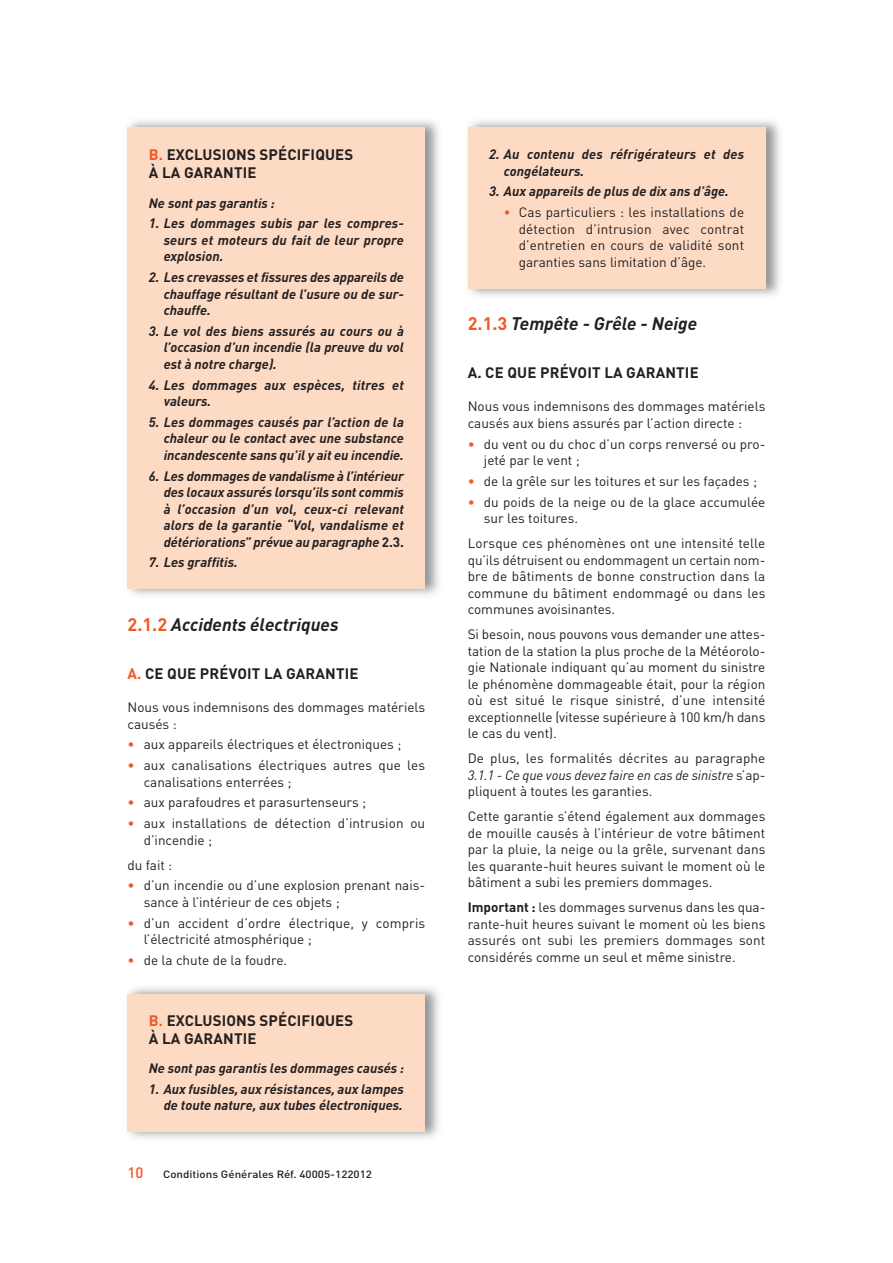
<style>
.page{position:relative;width:893px;height:1263px;background:#fff}
.page>*{position:absolute;margin:0;border:0;box-sizing:border-box;transform-origin:0 0}
.t1{font:italic 700 18px "DIN Pro";color:#231f20}
.t2{font:700 15px/18px "DIN Pro";letter-spacing:.01em;color:#231f20}
.t3{font:500 15px "DIN Pro";color:#f15921}
.t4{font:13.5px/16.5px "DIN Pro";color:#231f20}
.t5{font:italic 700 13.5px/16.5px "DIN Pro";color:#231f20;text-align:justify}
.t6{font:500 10.5px "DIN Pro";color:#231f20;scale:1.1 1}
.s1{color:#f15921}
.s2{font-style:normal}
.s3{font-style:normal;color:#f15921}
.s4{font-weight:700;font-style:italic;color:#f15921}
.s5{font-style:italic}
.s6{font-weight:700}
</style>
<div class="page">
<img style="left:127px;top:987px;width:312px;height:151px">
<div style="left:128px;top:995px;width:297px;height:137px;background:#fddac4"></div>
<img style="left:127px;top:120px;width:312px;height:475px">
<div style="left:128px;top:128px;width:297px;height:461px;background:#fddac4"></div>
<img style="left:468px;top:120px;width:312px;height:176px">
<div style="left:468px;top:128px;width:297px;height:161px;background:#fddac4"></div>
<p class="t2" style="left:149px;top:147px;width:206px"><span class="s1">B.</span> EXCLUSIONS SPÉCIFIQUES<br>À LA GARANTIE</p>
<p class="t5" style="left:149px;top:196px;width:128px">Ne sont pas garantis :</p>
<p class="t5" style="left:164px;top:217px;width:242px;text-indent:-15px">1. Les dommages subis par les compres&shy;seurs et moteurs du fait de leur propre explosion.</p>
<p class="t5" style="left:164px;top:270px;width:242px;text-indent:-15px">2. Les crevasses et fissures des appareils de chauffage résultant de l’usure ou de sur&shy;chauffe.</p>
<p class="t5" style="left:164px;top:324px;width:242px;text-indent:-15px">3. Le vol des biens assurés au cours ou à l’occasion d’un incendie (la preuve du vol est à notre charge).</p>
<p class="t5" style="left:164px;top:378px;width:242px;text-indent:-15px">4. Les dommages aux espèces, titres et valeurs.</p>
<p class="t5" style="left:164px;top:415px;width:242px;text-indent:-15px">5. Les dommages causés par l’action de la chaleur ou le contact avec une substance incandescente sans qu’il y ait eu incendie.</p>
<p class="t5" style="left:164px;top:469px;width:242px;text-indent:-15px">6. Les dommages de vandalisme à l’intérieur des locaux assurés lorsqu’ils sont commis à l’occasion d’un vol, ceux-ci relevant alors de la garantie “Vol, vandalisme et détériorations” prévue au paragraphe <span class="s2">2.3.</span></p>
<p class="t5" style="left:149px;top:556px;width:90px">7. Les graffitis.</p>
<h1 class="t1" style="left:128px;top:618px;width:212px"><span class="s3">2.1.2</span> Accidents électriques</h1>
<p class="t2" style="left:128px;top:666px;width:232px"><span class="s1">A.</span> CE QUE PRÉVOIT LA GARANTIE</p>
<p class="t4" style="left:128px;top:701px;width:299px">Nous vous indemnisons des dommages matériels causés :</p>
<p class="t4" style="left:128px;top:738px;width:275px"><span class="s1">•</span> aux appareils électriques et électroniques ;</p>
<p class="t4" style="left:144px;top:759px;width:283px;text-indent:-16px"><span class="s1">•</span> aux canalisations électriques autres que les canalisations enterrées ;</p>
<p class="t4" style="left:128px;top:796px;width:240px"><span class="s1">•</span> aux parafoudres et parasurtenseurs ;</p>
<p class="t4" style="left:144px;top:817px;width:283px;text-indent:-16px"><span class="s1">•</span> aux installations de détection d’intrusion ou d’incendie ;</p>
<p class="t4" style="left:128px;top:858px;width:46px">du fait :</p>
<p class="t4" style="left:144px;top:879px;width:283px;text-indent:-16px"><span class="s1">•</span> d’un incendie ou d’une explosion prenant nais&shy;sance à l’intérieur de ces objets ;</p>
<p class="t4" style="left:144px;top:916px;width:283px;text-indent:-16px"><span class="s1">•</span> d’un accident d’ordre électrique, y compris l’électricité atmosphérique ;</p>
<p class="t4" style="left:128px;top:953px;width:161px"><span class="s1">•</span> de la chute de la foudre.</p>
<p class="t2" style="left:149px;top:1012px;width:206px"><span class="s1">B.</span> EXCLUSIONS SPÉCIFIQUES<br>À LA GARANTIE</p>
<p class="t5" style="left:149px;top:1061px;width:257px">Ne sont pas garantis les dommages causés :</p>
<p class="t5" style="left:149px;top:1082px;width:257px;text-align:right">1. Aux fusibles, aux résistances, aux lampes de toute nature, aux tubes électroniques.</p>
<p class="t3" style="left:128px;top:1167px;width:17px">10</p>
<p class="t6" style="left:163px;top:1170px;width:191px">Conditions Générales Réf. 40005-122012</p>
<p class="t5" style="left:504px;top:147px;width:242px;text-indent:-15px">2. Au contenu des réfrigérateurs et des congélateurs.</p>
<p class="t5" style="left:489px;top:185px;width:241px">3. Aux appareils de plus de dix ans d’âge.</p>
<p class="t4" style="left:519px;top:206px;width:227px;text-align:justify;text-indent:-15px"><span class="s4">•</span> Cas particuliers : les installations de détection d’intrusion avec contrat d’entretien en cours de validité sont garanties sans limitation d’âge.</p>
<h1 class="t1" style="left:468px;top:317px;width:231px"><span class="s3">2.1.3</span> Tempête - Grêle - Neige</h1>
<p class="t2" style="left:468px;top:365px;width:232px">A. CE QUE PRÉVOIT LA GARANTIE</p>
<p class="t4" style="left:468px;top:400px;width:299px">Nous vous indemnisons des dommages matériels causés aux biens assurés par l’action directe :</p>
<p class="t4" style="left:484px;top:437px;width:283px;text-indent:-16px"><span class="s1">•</span> du vent ou du choc d’un corps renversé ou pro&shy;jeté par le vent ;</p>
<p class="t4" style="left:468px;top:474px;width:291px"><span class="s1">•</span> de la grêle sur les toitures et sur les façades ;</p>
<p class="t4" style="left:484px;top:495px;width:283px;text-indent:-16px"><span class="s1">•</span> du poids de la neige ou de la glace accumulée sur les toitures.</p>
<p class="t4" style="left:468px;top:537px;width:299px;text-align:justify">Lorsque ces phénomènes ont une intensité telle qu’ils détruisent ou endommagent un certain nom&shy;bre de bâtiments de bonne construction dans la commune du bâtiment endommagé ou dans les communes avoisinantes.</p>
<p class="t4" style="left:468px;top:628px;width:299px;text-align:justify">Si besoin, nous pouvons vous demander une attes&shy;tation de la station la plus proche de la Météorolo&shy;gie Nationale indiquant qu’au moment du sinistre le phénomène dommageable était, pour la région où est situé le risque sinistré, d’une intensité exceptionnelle (vitesse supérieure à 100 km/h dans le cas du vent).</p>
<p class="t4" style="left:468px;top:752px;width:299px;text-align:justify">De plus, les formalités décrites au paragraphe <span class="s5">3.1.1 - Ce que vous devez faire en cas de sinistre</span> s’ap&shy;pliquent à toutes les garanties.</p>
<p class="t4" style="left:468px;top:810px;width:299px;text-align:justify">Cette garantie s’étend également aux dommages de mouille causés à l’intérieur de votre bâtiment par la pluie, la neige ou la grêle, survenant dans les quarante-huit heures suivant le moment où le bâtiment a subi les premiers dommages.</p>
<p class="t4" style="left:468px;top:901px;width:299px;text-align:justify"><span class="s6">Important :</span> les dommages survenus dans les qua&shy;rante-huit heures suivant le moment où les biens assurés ont subi les premiers dommages sont considérés comme un seul et même sinistre.</p>
</div>
